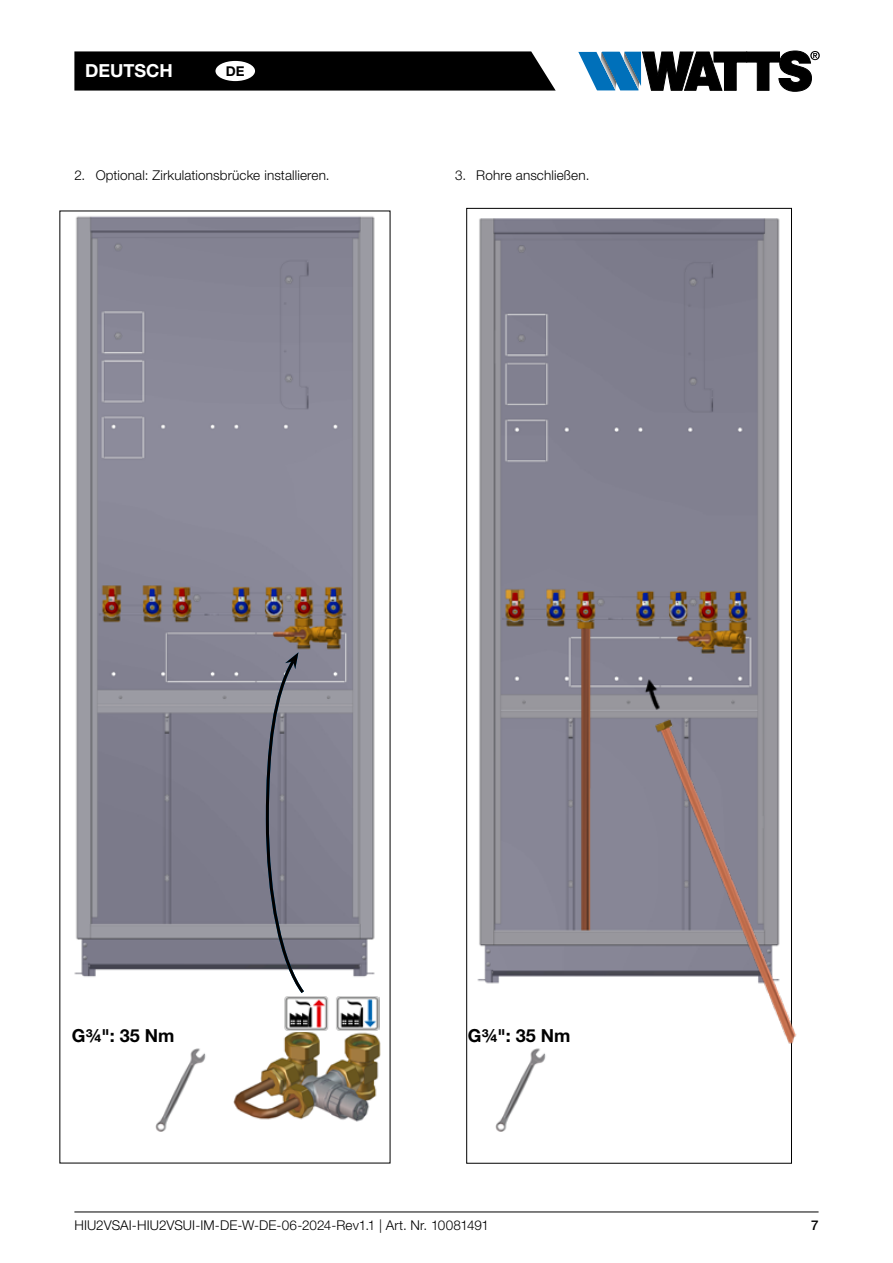
<style>
.page{position:relative;width:893px;height:1263px;background:#fff}
.page>*{position:absolute;margin:0;border:0;box-sizing:border-box;transform-origin:0 0}
.t1{font:700 18px "Helvetica Neue LT Std";color:#000}
.t2{font:700 18px "Helvetica Neue LT Std";color:#fff}
.t3{font:300 13.5px "Helvetica Neue LT Std";letter-spacing:.01em;color:#000}
.t4{font:700 13.5px "Helvetica Neue LT Std";color:#000}
.t5{font:500 13.5px "Helvetica Neue LT Std";color:#000}
</style>
<div class="page">
<img style="left:495px;top:1048px;width:51px;height:84px">
<img style="left:74px;top:216px;width:301px;height:761px">
<img style="left:477px;top:218px;width:303px;height:766px">
<img style="left:638px;top:667px;width:159px;height:381px">
<img style="left:155px;top:1048px;width:51px;height:84px">
<img style="left:233px;top:1032px;width:148px;height:90px">
<img style="left:284px;top:996px;width:96px;height:35px">
<svg style="left:74px;top:51px;width:482px;height:40px;background:#0c0c0c"></svg>
<svg style="left:578px;top:51px;width:242px;height:40px"></svg>
<hr style="left:74px;top:1211px;width:745px;height:1px;background:#000">
<div style="left:215px;top:61px;width:40px;height:20px;background:#fff;border-radius:50%"></div>
<svg style="left:264px;top:652px;width:43px;height:341px;background:#7e7e8c"></svg>
<h1 class="t2" style="left:85px;top:60px;width:89px">DEUTSCH</h1>
<p class="t4" style="left:226px;top:63px;width:20px">DE</p>
<p class="t3" style="left:74px;top:167px;width:257px">2. Optional: Zirkulationsbrücke installieren.</p>
<p class="t3" style="left:455px;top:167px;width:136px">3. Rohre anschließen.</p>
<h1 class="t1" style="left:72px;top:1024px;width:104px">G3/4": 35 Nm</h1>
<h1 class="t1" style="left:468px;top:1024px;width:104px">G3/4": 35 Nm</h1>
<p class="t3" style="left:74px;top:1216px;width:416px">HIU2VSAI-HIU2VSUI-IM-DE-W-DE-06-2024-Rev1.1 | Art. Nr. 10081491</p>
<p class="t5" style="left:811px;top:1217px;width:9px">7</p>
</div>
